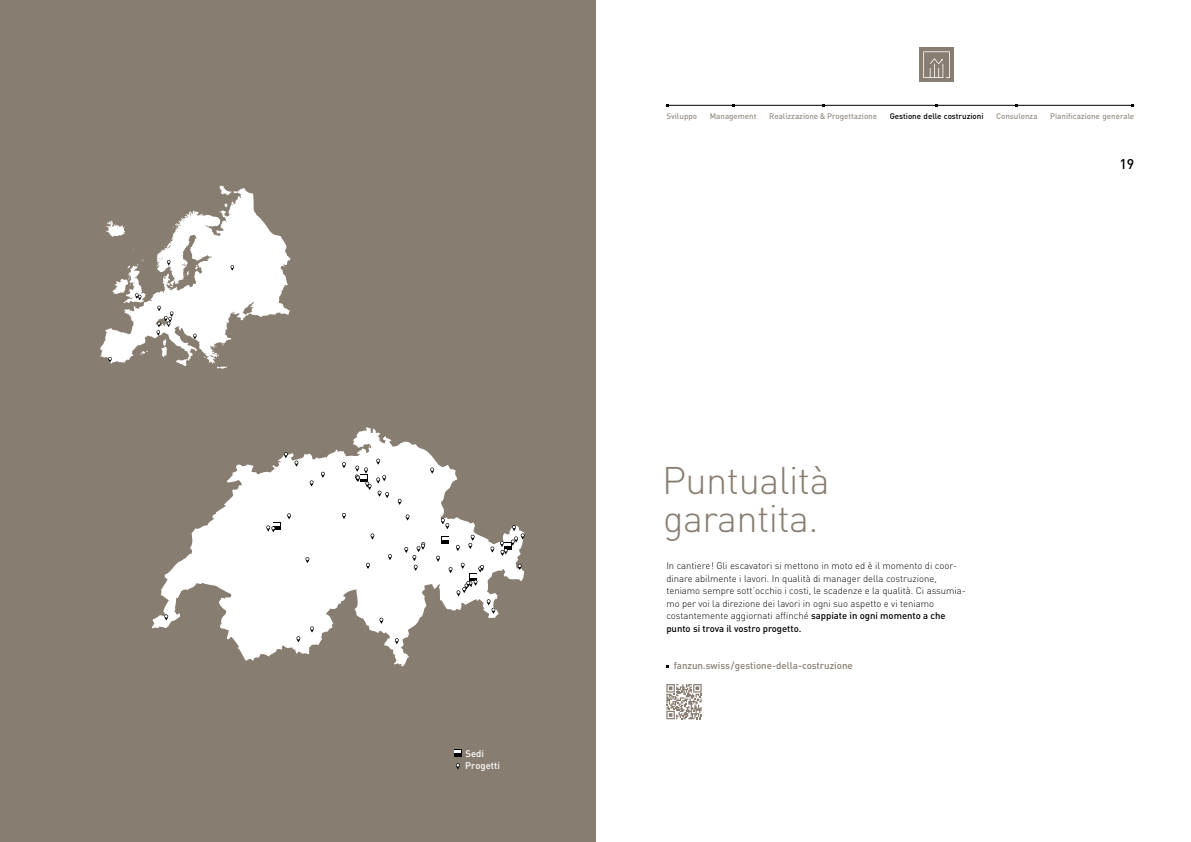
<style>
.page{position:relative;width:1191px;height:842px;background:#fff}
.page>*{position:absolute;margin:0;border:0;box-sizing:border-box;transform-origin:0 0}
.t1{font:300 38px/37.5px "DIN";letter-spacing:-.015em;color:#887d71}
.t2{font:500 14px "DIN";color:#000}
.t3{font:500 9.8px "DIN";color:#887d71}
.t4{font:300 9.5px/12.5px "DIN";color:#000}
.t5{font:500 9.5px/12.5px "DIN";color:#fff}
.t6{font:500 8px "DIN";color:#989086}
.t7{font:500 8px "DIN";color:#000}
.s1{font-weight:500}
</style>
<div class="page">
<div style="left:919px;top:48px;width:34px;height:34px;background:#887d71"></div>
<svg style="left:923px;top:51px;width:26px;height:27px"></svg>
<div style="left:0;top:0;width:595px;height:842px;background:#887d71"></div>
<svg style="left:152px;top:427px;width:372px;height:239px"></svg>
<svg style="left:379px;top:618px;width:4px;height:6px"></svg>
<svg style="left:395px;top:638px;width:4px;height:6px"></svg>
<svg style="left:296px;top:636px;width:4px;height:6px"></svg>
<svg style="left:310px;top:626px;width:4px;height:6px"></svg>
<svg style="left:164px;top:614px;width:4px;height:6px"></svg>
<svg style="left:342px;top:513px;width:4px;height:6px"></svg>
<svg style="left:305px;top:557px;width:4px;height:6px"></svg>
<svg style="left:321px;top:472px;width:4px;height:6px"></svg>
<svg style="left:310px;top:480px;width:3px;height:6px"></svg>
<svg style="left:342px;top:462px;width:4px;height:6px"></svg>
<svg style="left:294px;top:461px;width:4px;height:5px"></svg>
<svg style="left:430px;top:468px;width:4px;height:5px"></svg>
<svg style="left:436px;top:556px;width:4px;height:6px"></svg>
<svg style="left:388px;top:554px;width:4px;height:6px"></svg>
<svg style="left:366px;top:563px;width:4px;height:6px"></svg>
<svg style="left:370px;top:533px;width:4px;height:6px"></svg>
<svg style="left:441px;top:518px;width:8px;height:11px"></svg>
<svg style="left:468px;top:535px;width:6px;height:14px"></svg>
<svg style="left:456px;top:545px;width:4px;height:6px"></svg>
<svg style="left:405px;top:514px;width:4px;height:6px"></svg>
<svg style="left:518px;top:564px;width:3px;height:6px"></svg>
<svg style="left:490px;top:546px;width:4px;height:6px"></svg>
<svg style="left:404px;top:542px;width:21px;height:29px"></svg>
<svg style="left:284px;top:452px;width:4px;height:6px"></svg>
<svg style="left:398px;top:499px;width:3px;height:6px"></svg>
<svg style="left:500px;top:525px;width:24px;height:31px"></svg>
<div style="left:441px;top:536px;width:8px;height:8px;background:#000"></div>
<svg style="left:442px;top:537px;width:6px;height:3px"></svg>
<svg style="left:448px;top:563px;width:47px;height:51px"></svg>
<svg style="left:355px;top:459px;width:34px;height:39px"></svg>
<svg style="left:100px;top:186px;width:191px;height:183px"></svg>
<svg style="left:456px;top:763px;width:4px;height:6px"></svg>
<div style="left:454px;top:749px;width:7px;height:8px;background:#000"></div>
<svg style="left:455px;top:750px;width:6px;height:3px"></svg>
<svg style="left:287px;top:513px;width:4px;height:6px"></svg>
<svg style="left:266px;top:523px;width:14px;height:9px"></svg>
<svg style="left:666px;top:684px;width:35px;height:35px"></svg>
<hr style="left:668px;top:105px;width:466px;height:1px;background:#000">
<p class="t5" style="left:465px;top:747px;width:36px">Sedi<br>Progetti</p>
<p class="t6" style="left:666px;top:111px;width:32px">Sviluppo</p>
<p class="t6" style="left:709px;top:111px;width:48px">Management</p>
<p class="t6" style="left:769px;top:111px;width:110px">Realizzazione &amp; Progettazione</p>
<p class="t7" style="left:889px;top:111px;width:95px">Gestione delle costruzioni</p>
<p class="t6" style="left:996px;top:111px;width:43px">Consulenza</p>
<p class="t6" style="left:1050px;top:111px;width:86px">Pianificazione generale</p>
<h1 class="t1" style="left:662px;top:461px;width:169px">Puntualità garantita.</h1>
<p class="t4" style="left:666px;top:559px;width:301px">In cantiere! Gli escavatori si mettono in moto ed è il momento di coor&shy;dinare abilmente i lavori. In qualità di manager della costruzione, teniamo sempre sott’occhio i costi, le scadenze e la qualità. Ci assumia&shy;mo per voi la direzione dei lavori in ogni suo aspetto e vi teniamo costantemente aggiornati affinché <span class="s1">sappiate in ogni momento a che punto si trova il vostro progetto.</span></p>
<p class="t3" style="left:674px;top:659px;width:180px">fanzun.swiss/gestione-della-costruzione</p>
<h2 class="t2" style="left:1119px;top:155px;width:16px">19</h2>
</div>
